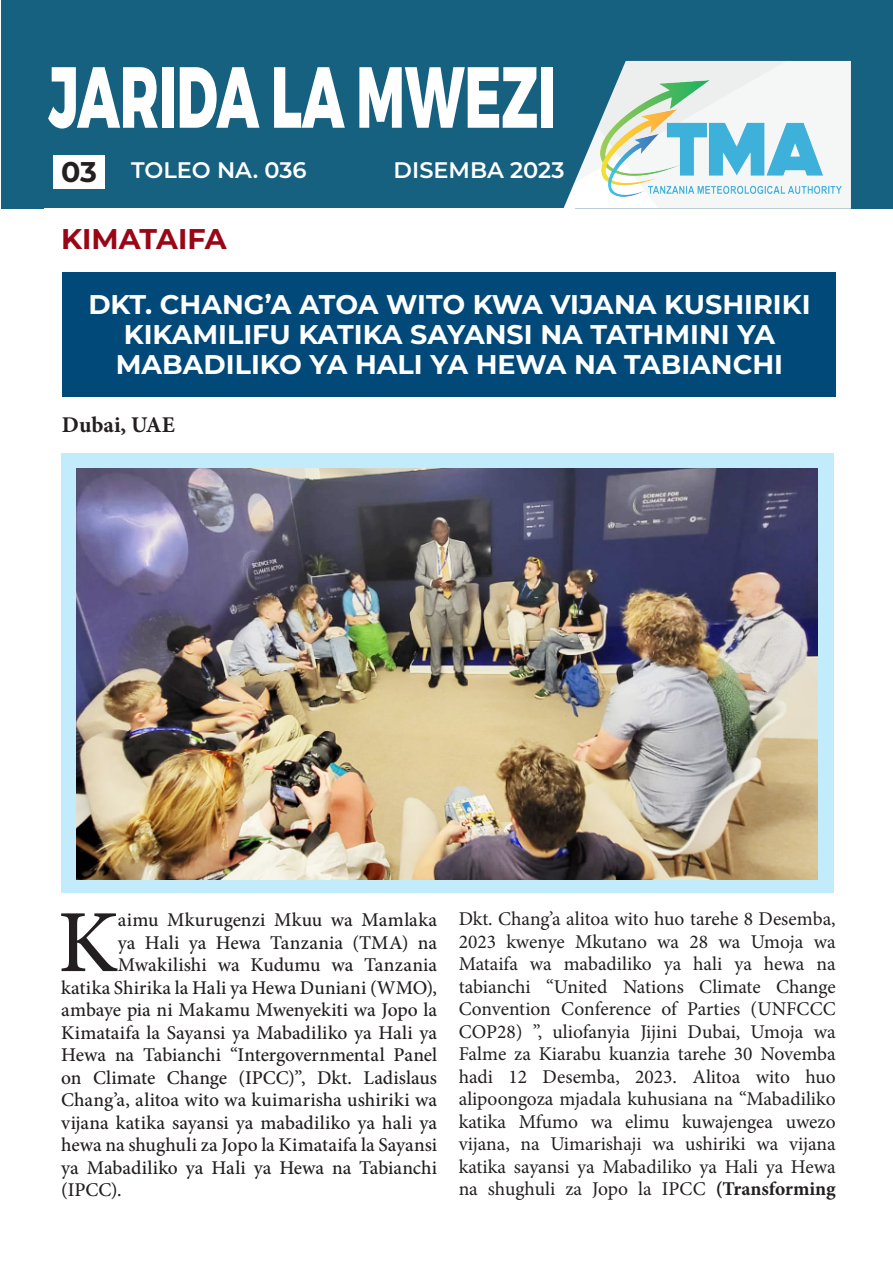
<style>
.page{position:relative;width:893px;height:1263px;background:#fff}
.page>*{position:absolute;margin:0;border:0;box-sizing:border-box;transform-origin:0 0}
.Paragraph_Style_1{font:500 88.8px "Minion Pro";color:#231f20}
.t1{font:800 86.4px "Montserrat";color:#fff;scale:.63 1}
.t2{font:700 28.5px "Montserrat";color:#9a0616}
.t3{font:700 28.5px "Montserrat";color:#231f20}
.t4{font:700 27px/30px "Montserrat";color:#fff;text-align:center}
.t5{font:600 22.5px "Montserrat";color:#fff}
.t6{font:700 22.5px "Minion Pro";color:#231f20}
.t7{font:19.5px/22.5px "Minion Pro";color:#231f20;text-align:justify}
.Paragraph_Style_1-2{font:500 19.5px "Minion Pro";color:#231f20}
.s1{font-weight:700}
</style>
<div class="page">
<div style="left:1px;top:0;width:892px;height:209px;background:#166080"></div>
<svg style="left:563px;top:60px;width:288px;height:149px;background:#bad6db"></svg>
<hr style="left:44px;top:208px;width:531px;height:1px;background:#fff">
<div style="left:54px;top:156px;width:51px;height:33px;background:#fff"></div>
<div style="left:62px;top:272px;width:774px;height:124px;background:#004978"></div>
<div style="left:61px;top:453px;width:772px;height:440px;background:#c2ebfb"></div>
<img style="left:77px;top:468px;width:741px;height:412px">
<p class="t1" style="left:48px;top:43px;width:806px">JARIDA LA MWEZI</p>
<p class="t3" style="left:61px;top:151px;width:37px">03</p>
<p class="t5" style="left:131px;top:154px;width:177px">TOLEO NA. 036</p>
<p class="t5" style="left:394px;top:154px;width:172px">DISEMBA 2023</p>
<p class="t2" style="left:61px;top:218px;width:167px">KIMATAIFA</p>
<p class="t4" style="left:88px;top:288px;width:724px">DKT. CHANG’A ATOA WITO KWA VIJANA KUSHIRIKI<br>KIKAMILIFU KATIKA SAYANSI NA TATHMINI YA<br>MABADILIKO YA HALI YA HEWA NA TABIANCHI</p>
<p class="t6" style="left:62px;top:408px;width:115px">Dubai, UAE</p>
<p class="Paragraph_Style_1" style="left:58px;top:883px;width:62px">K</p>
<p class="Paragraph_Style_1-2" style="left:118px;top:907px;width:321px">aimu Mkurugenzi Mkuu wa Mamlaka</p>
<p class="Paragraph_Style_1-2" style="left:118px;top:929px;width:321px">ya Hali ya Hewa Tanzania (TMA) na</p>
<p class="Paragraph_Style_1-2" style="left:118px;top:952px;width:321px">Mwakilishi wa Kudumu wa Tanzania</p>
<p class="Paragraph_Style_1-2" style="left:61px;top:974px;width:377px">katika Shirika la Hali ya Hewa Duniani (WMO),</p>
<p class="Paragraph_Style_1-2" style="left:61px;top:997px;width:377px">ambaye pia ni Makamu Mwenyekiti wa Jopo la</p>
<p class="Paragraph_Style_1-2" style="left:61px;top:1019px;width:377px">Kimataifa la Sayansi ya Mabadiliko ya Hali ya</p>
<p class="Paragraph_Style_1-2" style="left:61px;top:1042px;width:377px">Hewa na Tabianchi “Intergovernmental Panel</p>
<p class="Paragraph_Style_1-2" style="left:61px;top:1064px;width:377px">on Climate Change (IPCC)”, Dkt. Ladislaus</p>
<p class="Paragraph_Style_1-2" style="left:61px;top:1087px;width:377px">Chang’a, alitoa wito wa kuimarisha ushiriki wa</p>
<p class="Paragraph_Style_1-2" style="left:61px;top:1109px;width:377px">vijana katika sayansi ya mabadiliko ya hali ya</p>
<p class="Paragraph_Style_1-2" style="left:61px;top:1132px;width:377px">hewa na shughuli za Jopo la Kimataifa la Sayansi</p>
<p class="Paragraph_Style_1-2" style="left:61px;top:1154px;width:377px">ya Mabadiliko ya Hali ya Hewa na Tabianchi</p>
<p class="Paragraph_Style_1-2" style="left:61px;top:1177px;width:62px">(IPCC).</p>
<p class="t7" style="left:459px;top:908px;width:379px">Dkt. Chang’a alitoa wito huo tarehe 8 Desemba, 2023 kwenye Mkutano wa 28 wa Umoja wa Mataifa wa mabadiliko ya hali ya hewa na tabianchi “United Nations Climate Change Convention Conference of Parties (UNFCCC COP28) ”, uliofanyia Jijini Dubai, Umoja wa Falme za Kiarabu kuanzia tarehe 30 Novemba hadi 12 Desemba, 2023. Alitoa wito huo alipoongoza mjadala kuhusiana na “Mabadiliko katika Mfumo wa elimu kuwajengea uwezo vijana, na Uimarishaji wa ushiriki wa vijana katika sayansi ya Mabadiliko ya Hali ya Hewa na shughuli za Jopo la IPCC <span class="s1">(Transforming</span></p>
</div>
